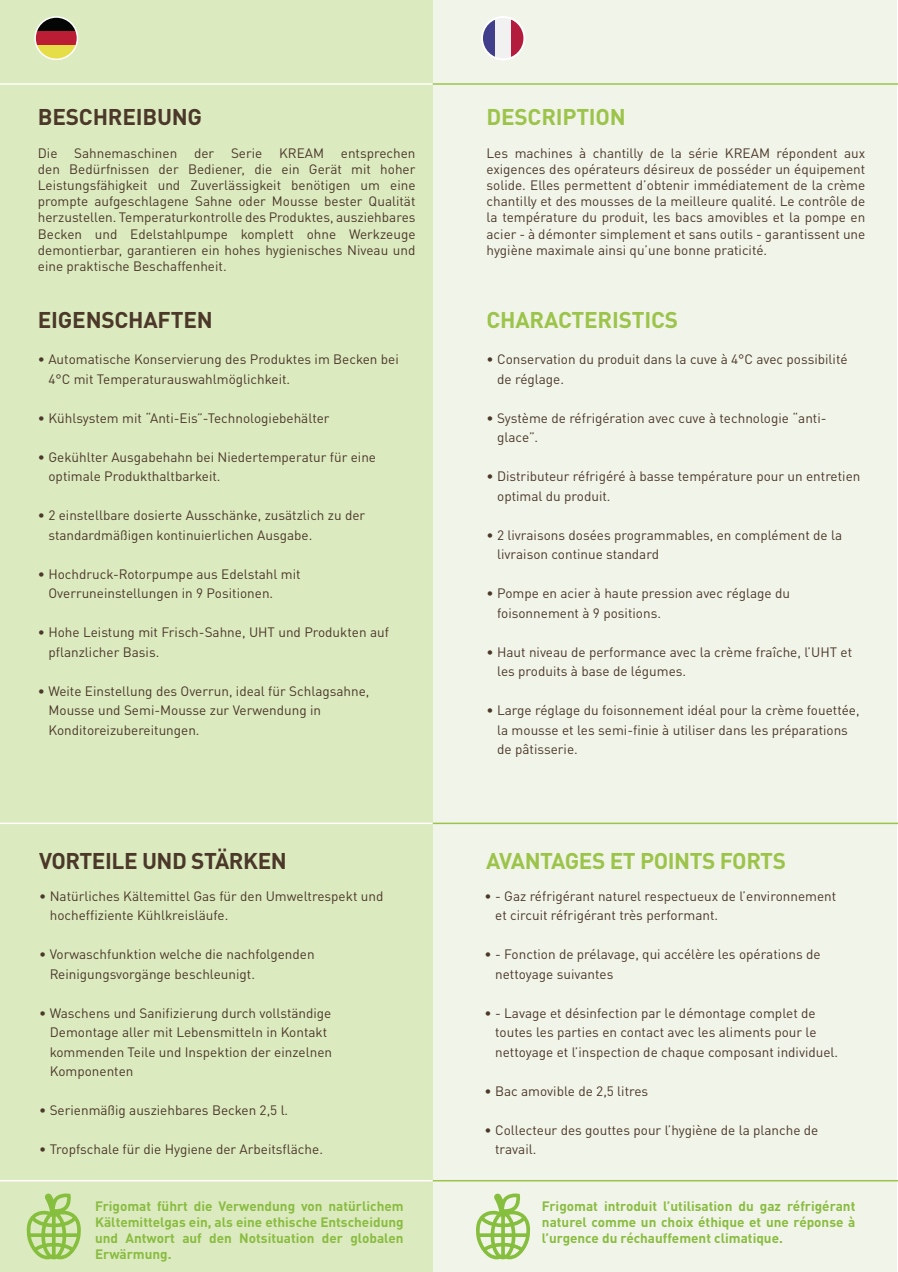
<style>
.page{position:relative;width:898px;height:1272px;background:#fff}
.page>*{position:absolute;margin:0;border:0;box-sizing:border-box;transform-origin:0 0}
.t1{font:700 22.5px "DIN Pro";letter-spacing:-.015em;color:#9cc44b}
.t2{font:700 22.5px "DIN Pro";letter-spacing:-.01em;color:#4b3829}
.t3{font:13.5px/19.5px "DIN Pro";color:#4b3829}
.t4{font:700 13.5px/16.2px "DIN Pro";color:#89bc40;text-align:justify}
</style>
<div class="page">
<div style="left:432px;top:0;width:464px;height:1271px;background:#f1f4e9"></div>
<div style="left:0;top:0;width:432px;height:1271px;background:#dceac0"></div>
<hr style="left:897px;top:0;width:1px;height:1271px;background:#dceac0">
<hr style="left:0;top:83px;width:432px;height:2px;background:#fff">
<hr style="left:432px;top:83px;width:465px;height:2px;background:#9cc44b">
<hr style="left:0;top:822px;width:432px;height:2px;background:#fff">
<hr style="left:432px;top:822px;width:465px;height:2px;background:#9cc44b">
<hr style="left:0;top:1179px;width:432px;height:2px;background:#fff">
<hr style="left:432px;top:1179px;width:465px;height:2px;background:#9cc44b">
<svg style="left:37px;top:18px;width:40px;height:13px"></svg>
<div style="left:35px;top:31px;width:42px;height:14px;background:#ba1d34"></div>
<svg style="left:37px;top:45px;width:40px;height:14px"></svg>
<div style="left:34px;top:16px;width:44px;height:44px;border:2px solid #fff;border-radius:50%"></div>
<svg style="left:484px;top:19px;width:40px;height:40px"></svg>
<div style="left:481px;top:16px;width:44px;height:44px;border:2px solid #fff;border-radius:50%"></div>
<svg style="left:26px;top:1193px;width:55px;height:66px"></svg>
<svg style="left:476px;top:1193px;width:54px;height:66px"></svg>
<h1 class="t2" style="left:38px;top:98px;width:166px">BESCHREIBUNG</h1>
<p class="t3" style="left:38px;top:143px;width:379px;line-height:16.2px;text-align:justify">Die Sahnemaschinen der Serie KREAM entsprechen den Bedürfnissen der Bediener, die ein Gerät mit hoher Leistungsfähigkeit und Zuverlässigkeit benötigen um eine prompte aufgeschlagene Sahne oder Mousse bester Qualität herzustellen. Temperaturkontrolle des Produktes, ausziehbares Becken und Edelstahlpumpe komplett ohne Werkzeuge demontierbar, garantieren ein hohes hygienisches Niveau und eine praktische Beschaffenheit.</p>
<h1 class="t2" style="left:38px;top:301px;width:176px">EIGENSCHAFTEN</h1>
<p class="t3" style="left:48px;top:348px;width:352px;text-indent:-11px">• Automatische Konservierung des Produktes im Becken bei<br>4°C mit Temperaturauswahlmöglichkeit.</p>
<p class="t3" style="left:38px;top:406px;width:293px">• Kühlsystem mit “Anti-Eis”-Technologiebehälter</p>
<p class="t3" style="left:48px;top:445px;width:329px;text-indent:-11px">• Gekühlter Ausgabehahn bei Niedertemperatur für eine optimale Produkthaltbarkeit.</p>
<p class="t3" style="left:48px;top:504px;width:318px;text-indent:-11px">• 2 einstellbare dosierte Ausschänke, zusätzlich zu der standardmäßigen kontinuierlichen Ausgabe.</p>
<p class="t3" style="left:48px;top:562px;width:253px;text-indent:-11px">• Hochdruck-Rotorpumpe aus Edelstahl mit<br>Overruneinstellungen in 9 Positionen.</p>
<p class="t3" style="left:48px;top:621px;width:342px;text-indent:-11px">• Hohe Leistung mit Frisch-Sahne, UHT und Produkten auf pflanzlicher Basis.</p>
<p class="t3" style="left:48px;top:679px;width:322px;text-indent:-11px">• Weite Einstellung des Overrun, ideal für Schlagsahne,<br>Mousse und Semi-Mousse zur Verwendung in<br>Konditoreizubereitungen.</p>
<h1 class="t1" style="left:486px;top:98px;width:141px">DESCRIPTION</h1>
<p class="t3" style="left:486px;top:143px;width:380px;line-height:16.2px;text-align:justify">Les machines à chantilly de la série KREAM répondent aux exigences des opérateurs désireux de posséder un équipement solide. Elles permettent d’obtenir immédiatement de la crème chantilly et des mousses de la meilleure qualité. Le contrôle de la température du produit, les bacs amovibles et la pompe en acier - à démonter simplement et sans outils - garantissent une hygiène maximale ainsi qu’une bonne praticité.</p>
<h1 class="t1" style="left:486px;top:301px;width:193px">CHARACTERISTICS</h1>
<p class="t3" style="left:497px;top:348px;width:352px;text-indent:-11px">• Conservation du produit dans la cuve à 4°C avec possibilité de réglage.</p>
<p class="t3" style="left:497px;top:406px;width:331px;text-indent:-11px">• Système de réfrigération avec cuve à technologie “anti&shy;glace”.</p>
<p class="t3" style="left:497px;top:465px;width:364px;text-indent:-11px">• Distributeur réfrigéré à basse température pour un entretien optimal du produit.</p>
<p class="t3" style="left:497px;top:523px;width:346px;text-indent:-11px">• 2 livraisons dosées programmables, en complément de la livraison continue standard</p>
<p class="t3" style="left:497px;top:582px;width:294px;text-indent:-11px">• Pompe en acier à haute pression avec réglage du foisonnement à 9 positions.</p>
<p class="t3" style="left:497px;top:640px;width:356px;text-indent:-11px">• Haut niveau de performance avec la crème fraîche, l’UHT et les produits à base de légumes.</p>
<p class="t3" style="left:497px;top:699px;width:364px;text-indent:-11px">• Large réglage du foisonnement idéal pour la crème fouettée, la mousse et les semi-finie à utiliser dans les préparations de pâtisserie.</p>
<h1 class="t2" style="left:39px;top:842px;width:249px">VORTEILE UND STÄRKEN</h1>
<h1 class="t1" style="left:486px;top:842px;width:301px">AVANTAGES ET POINTS FORTS</h1>
<p class="t3" style="left:50px;top:884px;width:335px;text-indent:-11px">• Natürliches Kältemittel Gas für den Umweltrespekt und hocheffiziente Kühlkreisläufe.</p>
<p class="t3" style="left:50px;top:943px;width:266px;text-indent:-11px">• Vorwaschfunktion welche die nachfolgenden<br>Reinigungsvorgänge beschleunigt.</p>
<p class="t3" style="left:50px;top:1001px;width:284px;text-indent:-11px">• Waschens und Sanifizierung durch vollständige Demontage aller mit Lebensmitteln in Kontakt kommenden Teile und Inspektion der einzelnen Komponenten</p>
<p class="t3" style="left:39px;top:1099px;width:250px">• Serienmäßig ausziehbares Becken 2,5 l.</p>
<p class="t3" style="left:39px;top:1138px;width:285px">• Tropfschale für die Hygiene der Arbeitsfläche.</p>
<p class="t3" style="left:495px;top:884px;width:342px;text-indent:-11px">• - Gaz réfrigérant naturel respectueux de l’environnement et circuit réfrigérant très performant.</p>
<p class="t3" style="left:495px;top:943px;width:327px;text-indent:-11px">• - Fonction de prélavage, qui accélère les opérations de nettoyage suivantes</p>
<p class="t3" style="left:495px;top:1001px;width:344px;text-indent:-11px">• - Lavage et désinfection par le démontage complet de toutes les parties en contact avec les aliments pour le nettoyage et l’inspection de chaque composant individuel.</p>
<p class="t3" style="left:484px;top:1079px;width:165px">• Bac amovible de 2,5 litres</p>
<p class="t3" style="left:495px;top:1118px;width:325px;text-indent:-11px">• Collecteur des gouttes pour l’hygiène de la planche de travail.</p>
<p class="t4" style="left:95px;top:1195px;width:310px">Frigomat führt die Verwendung von natürlichem Kältemittelgas ein, als eine ethische Entscheidung und Antwort auf den Notsituation der globalen Erwärmung.</p>
<p class="t4" style="left:541px;top:1195px;width:315px">Frigomat introduit l’utilisation du gaz réfrigérant naturel comme un choix éthique et une réponse à l’urgence du réchauffement climatique.</p>
</div>
